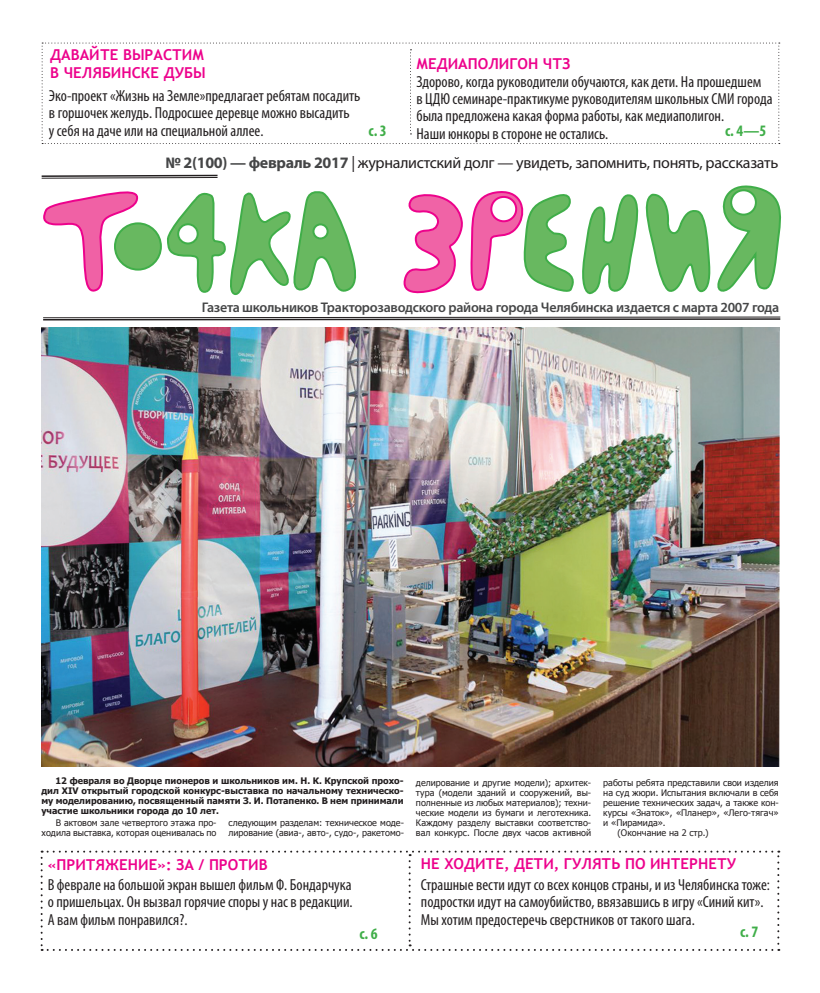
<style>
.page{position:relative;width:820px;height:993px;background:#fff}
.page>*{position:absolute;margin:0;border:0;box-sizing:border-box;transform-origin:0 0}
.t1{font:condensed 16px/17.2px "Myriad Pro";color:#231f20}
.t2{font:16px "Myriad Pro";letter-spacing:-.02em;color:#231f20}
.t3{font:700 condensed 16px "Myriad Pro";color:#40ae49}
.t4{font:700 15px/18px "Trebuchet MS";color:#ed028c}
.t5{font:600 14px "Myriad Pro";letter-spacing:-.02em;color:#454647}
.t6{font:9px/9.9px "Tahoma";color:#231f20;text-align:justify}
.t7{font:700 9px/9.9px "Tahoma";color:#231f20;text-align:justify}
.s1{font-weight:700;color:#454647}
</style>
<div class="page">
<svg style="left:41px;top:850px;width:738px;height:100px"></svg>
<svg style="left:43px;top:191px;width:96px;height:101px"></svg>
<div style="left:115px;top:223px;width:46px;height:46px;background:#68b860;border-radius:50%"></div>
<div style="left:114px;top:222px;width:48px;height:48px;border:2px solid #40ae49;border-radius:50%"></div>
<svg style="left:167px;top:191px;width:190px;height:104px"></svg>
<svg style="left:403px;top:185px;width:378px;height:110px"></svg>
<svg style="left:42px;top:43px;width:737px;height:101px"></svg>
<svg style="left:41px;top:174px;width:177px;height:5px"></svg>
<svg style="left:43px;top:316px;width:738px;height:5px"></svg>
<img style="left:42px;top:327px;width:737px;height:438px">
<p class="t4" style="left:50px;top:46px;width:157px">Давайте вырастим в Челябинске дубы</p>
<p class="t1" style="left:49px;top:87px;width:313px">Эко-проект «Жизнь на Земле»предлагает ребятам посадить в горшочек желудь. Подросшее деревце можно высадить<br>у себя на даче или на специальной аллее.</p>
<p class="t3" style="left:368px;top:120px;width:20px">с. 3</p>
<p class="t4" style="left:416px;top:55px;width:156px">Медиаполигон ЧТЗ</p>
<p class="t1" style="left:416px;top:73px;width:357px">Здорово, когда руководители обучаются, как дети. На прошедшем<br>в ЦДЮ семинаре-практикуме руководителям школьных СМИ города была предложена какая форма работы, как медиаполигон.<br>Наши юнкоры в стороне не остались.</p>
<p class="t3" style="left:724px;top:120px;width:43px">с. 4—5</p>
<p class="t2" style="left:165px;top:152px;width:614px"><span class="s1">№ 2(100) — февраль 2017</span> | журналистский долг — увидеть, запомнить, понять, рассказать</p>
<p class="t5" style="left:202px;top:298px;width:578px">Газета школьников Тракторозаводского района города Челябинска издается с марта 2007 года</p>
<p class="t7" style="left:41px;top:775px;width:364px;text-indent:14px">12 февраля во Дворце пионеров и школьников им. Н. К. Крупской прохо&shy;дил XIV открытый городской конкурс-выставка по начальному техническо&shy;му моделированию, посвященный памяти З. И. Потапенко. В нем принимали участие школьники города до 10 лет.</p>
<p class="t6" style="left:416px;top:777px;width:177px">делирование и другие модели); архитек&shy;тура (модели зданий и сооружений, вы&shy;полненные из любых материалов); техни&shy;ческие модели из бумаги и леготехника.<br>Каждому разделу выставки соответство&shy;вал конкурс. После двух часов активной</p>
<p class="t6" style="left:603px;top:777px;width:177px">работы ребята представили свои изделия</p>
<p class="t6" style="left:603px;top:787px;width:177px">на суд жюри. Испытания включали в себя</p>
<p class="t6" style="left:603px;top:797px;width:177px">решение технических задач, а также кон-</p>
<p class="t6" style="left:603px;top:806px;width:177px">курсы «Знаток», «Планер», «Лего-тягач»</p>
<p class="t6" style="left:603px;top:816px;width:64px">и «Пирамида».</p>
<p class="t6" style="left:617px;top:826px;width:92px">(Окончание на 2 стр.)</p>
<p class="t6" style="left:42px;top:817px;width:176px;text-align:right">В актовом зале четвертого этажа про&shy;ходила выставка, которая оценивалась по</p>
<p class="t6" style="left:228px;top:817px;width:177px">следующим разделам: техническое моде&shy;лирование (авиа-, авто-, судо-, ракетомо-</p>
<p class="t4" style="left:421px;top:854px;width:316px">Не ходите, дети, гулять по Интернету</p>
<p class="t1" style="left:421px;top:875px;width:350px">Страшные вести идут со всех концов страны, и из Челябинска тоже: подростки идут на самоубийство, ввязавшись в игру «Синий кит».<br>Мы хотим предостеречь сверстников от такого шага.</p>
<p class="t4" style="left:48px;top:855px;width:221px">«Притяжение»: за / против</p>
<p class="t1" style="left:48px;top:875px;width:306px;text-align:justify">В феврале на большой экран вышел фильм Ф. Бондарчука о пришельцах. Он вызвал горячие споры у нас в редакции.<br>А вам фильм понравился?.</p>
<p class="t3" style="left:359px;top:923px;width:20px">с. 6</p>
<p class="t3" style="left:739px;top:921px;width:20px">с. 7</p>
</div>
